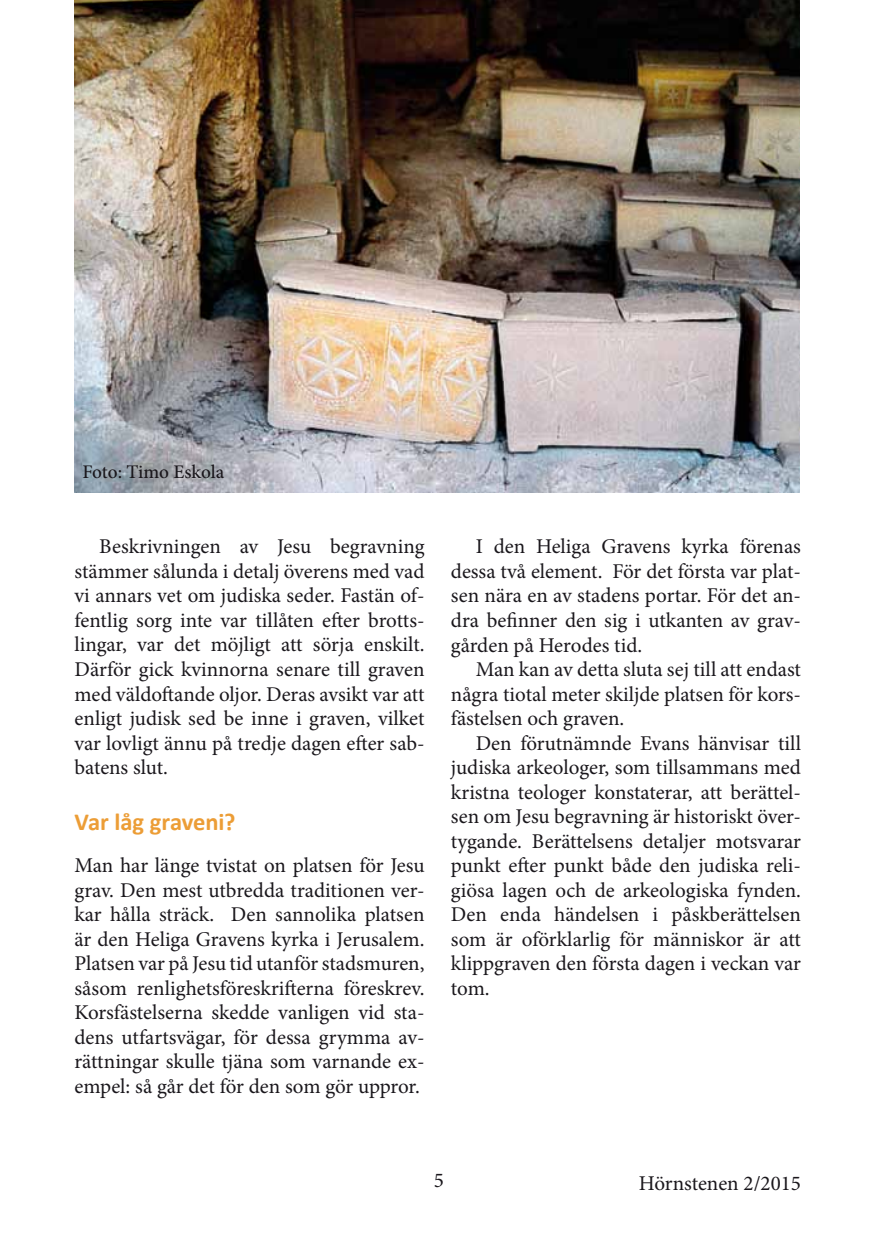
<style>
.page{position:relative;width:874px;height:1241px;background:#fff}
.page>*{position:absolute;margin:0;border:0;box-sizing:border-box;transform-origin:0 0}
.t1{font:700 24.5px "Calibri";letter-spacing:-.005em;color:#ec9d36}
.t2{font:21px/24.5px "Minion Pro";color:#1a171c;text-align:justify}
.t3{font:500 19.25px "Minion Pro";letter-spacing:-.005em;color:#1a171c}
</style>
<div class="page">
<img style="left:74px;top:0;width:725px;height:493px">
<p class="t3" style="left:82px;top:459px;width:143px">Foto: Timo Eskola</p>
<p class="t2" style="left:74px;top:534px;width:351px;text-indent:25px">Beskrivningen av Jesu begravning stämmer sålunda i detalj överens med vad vi annars vet om judiska seder. Fastän of&shy;fentlig sorg inte var tillåten efter brotts&shy;lingar, var det möjligt att sörja enskilt.<br>Därför gick kvinnorna senare till graven med väldoftande oljor. Deras avsikt var att enligt judisk sed be inne i graven, vilket var lovligt ännu på tredje dagen efter sab&shy;batens slut.</p>
<p class="t1" style="left:74px;top:806px;width:162px">Var låg graveni?</p>
<p class="t2" style="left:74px;top:853px;width:351px">Man har länge tvistat on platsen för Jesu grav. Den mest utbredda traditionen ver&shy;kar hålla sträck. Den sannolika platsen är den Heliga Gravens kyrka i Jerusalem.<br>Platsen var på Jesu tid utanför stadsmuren, såsom renlighetsföreskrifterna föreskrev.<br>Korsfästelserna skedde vanligen vid sta&shy;dens utfartsvägar, för dessa grymma av&shy;rättningar skulle tjäna som varnande ex&shy;empel: så går det för den som gör uppror.</p>
<p class="t2" style="left:450px;top:534px;width:351px;text-indent:25px">I den Heliga Gravens kyrka förenas dessa två element. För det första var plat&shy;sen nära en av stadens portar. För det an&shy;dra befinner den sig i utkanten av grav&shy;gården på Herodes tid.</p>
<p class="t2" style="left:450px;top:657px;width:351px;text-indent:25px">Man kan av detta sluta sej till att endast några tiotal meter skiljde platsen för kors&shy;fästelsen och graven.</p>
<p class="t2" style="left:450px;top:730px;width:351px;text-indent:25px">Den förutnämnde Evans hänvisar till judiska arkeologer, som tillsammans med kristna teologer konstaterar, att berättel&shy;sen om Jesu begravning är historiskt över&shy;tygande. Berättelsens detaljer motsvarar punkt efter punkt både den judiska reli&shy;giösa lagen och de arkeologiska fynden.<br>Den enda händelsen i påskberättelsen som är oförklarlig för människor är att klippgraven den första dagen i veckan var tom.</p>
<p class="t2" style="left:433px;top:1167px;width:12px">5</p>
<p class="t2" style="left:638px;top:1170px;width:163px">Hörnstenen 2/2015</p>
</div>
